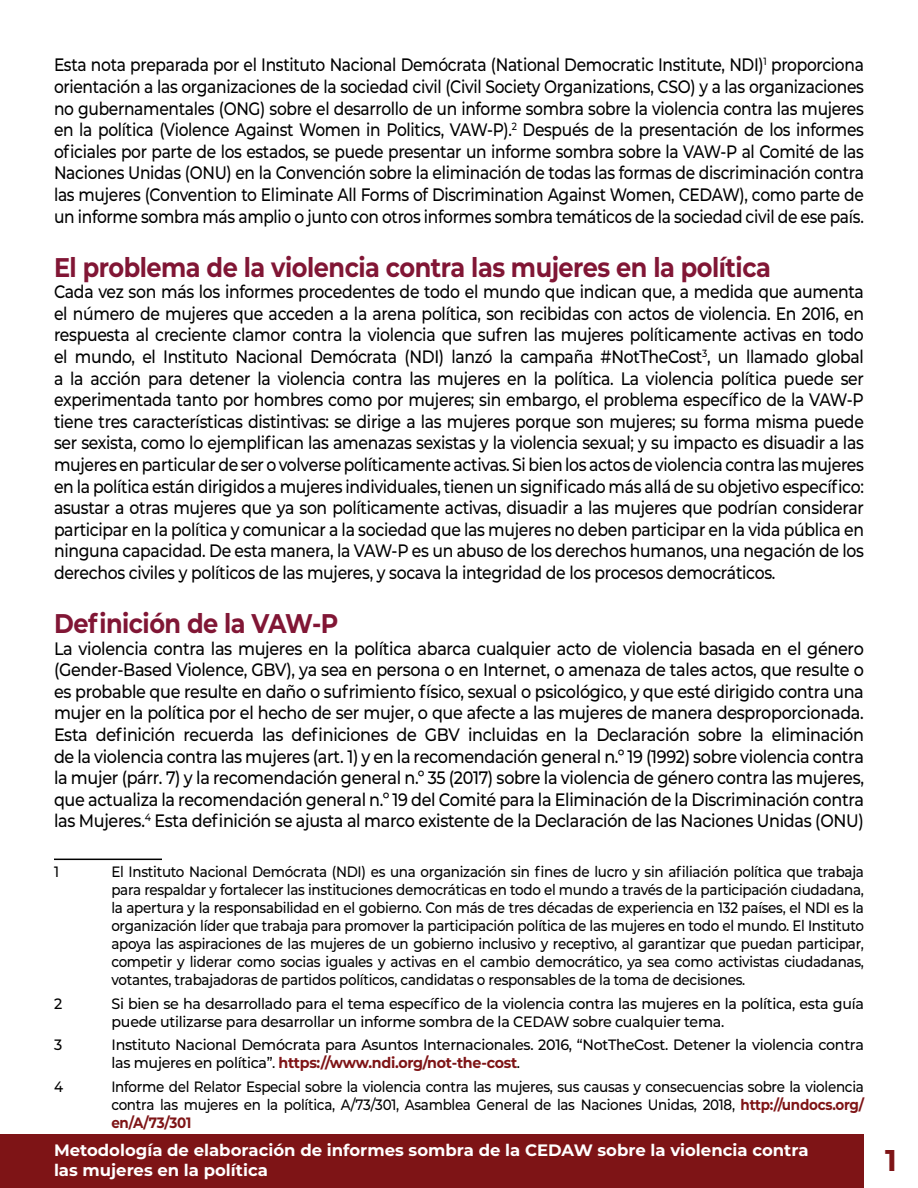
<style>
.page{position:relative;width:918px;height:1188px;background:#fff}
.page>*{position:absolute;margin:0;border:0;box-sizing:border-box;transform-origin:0 0}
.t1{font:700 30px "Montserrat";color:#7e1416}
.Heading{font:700 27px "Montserrat";letter-spacing:-.02em;color:#811635;scale:.89 1}
.Body_Text{font:500 18px/21.6px "Montserrat";letter-spacing:-.02em;color:#000;text-align:justify;scale:.87 1}
.Body_Text-2{font:500 18px/21.6px "Montserrat";letter-spacing:-.02em;color:#000;text-align:justify;scale:.89 1}
.Body_Text-3{font:500 18px/21.6px "Montserrat";letter-spacing:-.02em;color:#000;text-align:justify;scale:.86 1}
.t2{font:700 16.5px/19.8px "Montserrat";color:#fff}
.Footnote_Text{font:500 15px/18px "Montserrat";letter-spacing:-.02em;color:#000;text-align:justify;scale:.9 1}
.Footnote_Text-2{font:500 15px/18px "Montserrat";letter-spacing:-.02em;color:#000;scale:.95 1}
.s1{font-weight:700;color:#7e1416}
</style>
<div class="page">
<div style="left:0;top:1134px;width:864px;height:54px;background:#7e1416"></div>
<hr style="left:54px;top:859px;width:108px;height:1px;background:#000">
<p class="Body_Text-3" style="left:54px;top:54px;width:943px">Esta nota preparada por el Instituto Nacional Demócrata (National Democratic Institute, NDI)<sup>1</sup> proporciona orientación a las organizaciones de la sociedad civil (Civil Society Organizations, CSO) y a las organizaciones no gubernamentales (ONG) sobre el desarrollo de un informe sombra sobre la violencia contra las mujeres en la política (Violence Against Women in Politics, VAW-P).<sup>2</sup> Después de la presentación de los informes oficiales por parte de los estados, se puede presentar un informe sombra sobre la VAW-P al Comité de las Naciones Unidas (ONU) en la Convención sobre la eliminación de todas las formas de discriminación contra las mujeres (Convention to Eliminate All Forms of Discrimination Against Women, CEDAW), como parte de un informe sombra más amplio o junto con otros informes sombra temáticos de la sociedad civil de ese país.</p>
<p class="Heading" style="left:54px;top:248px;width:807px">El problema de la violencia contra las mujeres en la política</p>
<p class="Body_Text" style="left:54px;top:280px;width:933px">Cada vez son más los informes procedentes de todo el mundo que indican que, a medida que aumenta el número de mujeres que acceden a la arena política, son recibidas con actos de violencia. En 2016, en respuesta al creciente clamor contra la violencia que sufren las mujeres políticamente activas en todo el mundo, el Instituto Nacional Demócrata (NDI) lanzó la campaña #NotTheCost<sup>3</sup>, un llamado global a la acción para detener la violencia contra las mujeres en la política. La violencia política puede ser experimentada tanto por hombres como por mujeres; sin embargo, el problema específico de la VAW-P tiene tres características distintivas: se dirige a las mujeres porque son mujeres; su forma misma puede ser sexista, como lo ejemplifican las amenazas sexistas y la violencia sexual; y su impacto es disuadir a las mujeres en particular de ser o volverse políticamente activas. Si bien los actos de violencia contra las mujeres en la política están dirigidos a mujeres individuales, tienen un significado más allá de su objetivo específico: asustar a otras mujeres que ya son políticamente activas, disuadir a las mujeres que podrían considerar participar en la política y comunicar a la sociedad que las mujeres no deben participar en la vida pública en ninguna capacidad. De esta manera, la VAW-P es un abuso de los derechos humanos, una negación de los derechos civiles y políticos de las mujeres, y socava la integridad de los procesos democráticos.</p>
<p class="Heading" style="left:54px;top:604px;width:321px">Definición de la VAW-P</p>
<p class="Body_Text-2" style="left:54px;top:637px;width:912px">La violencia contra las mujeres en la política abarca cualquier acto de violencia basada en el género (Gender-Based Violence, GBV), ya sea en persona o en Internet, o amenaza de tales actos, que resulte o es probable que resulte en daño o sufrimiento físico, sexual o psicológico, y que esté dirigido contra una mujer en la política por el hecho de ser mujer, o que afecte a las mujeres de manera desproporcionada.<br>Esta definición recuerda las definiciones de GBV incluidas en la Declaración sobre la eliminación de la violencia contra las mujeres (art. 1) y en la recomendación general n.º 19 (1992) sobre violencia contra la mujer (párr. 7) y la recomendación general n.º 35 (2017) sobre la violencia de género contra las mujeres, que actualiza la recomendación general n.º 19 del Comité para la Eliminación de la Discriminación contra las Mujeres.<sup>4</sup> Esta definición se ajusta al marco existente de la Declaración de las Naciones Unidas (ONU)</p>
<p class="Footnote_Text" style="left:54px;top:862px;width:7px">1</p>
<p class="Footnote_Text" style="left:111px;top:862px;width:838px">El Instituto Nacional Demócrata (NDI) es una organización sin fines de lucro y sin afiliación política que trabaja para respaldar y fortalecer las instituciones democráticas en todo el mundo a través de la participación ciudadana, la apertura y la responsabilidad en el gobierno. Con más de tres décadas de experiencia en 132 países, el NDI es la organización líder que trabaja para promover la participación política de las mujeres en todo el mundo. El Instituto apoya las aspiraciones de las mujeres de un gobierno inclusivo y receptivo, al garantizar que puedan participar, competir y liderar como socias iguales y activas en el cambio democrático, ya sea como activistas ciudadanas, votantes, trabajadoras de partidos políticos, candidatas o responsables de la toma de decisiones.</p>
<p class="Footnote_Text-2" style="left:54px;top:994px;width:10px">2</p>
<p class="Footnote_Text-2" style="left:112px;top:994px;width:794px">Si bien se ha desarrollado para el tema específico de la violencia contra las mujeres en la política, esta guía puede utilizarse para desarrollar un informe sombra de la CEDAW sobre cualquier tema.</p>
<p class="Footnote_Text-2" style="left:54px;top:1035px;width:10px">3</p>
<p class="Footnote_Text-2" style="left:112px;top:1035px;width:793px">Instituto Nacional Demócrata para Asuntos Internacionales. 2016, “NotTheCost. Detener la violencia contra las mujeres en política”. <span class="s1">https://www.ndi.org/not-the-cost</span>.</p>
<p class="Footnote_Text" style="left:54px;top:1077px;width:12px">4</p>
<p class="Footnote_Text" style="left:111px;top:1077px;width:838px">Informe del Relator Especial sobre la violencia contra las mujeres, sus causas y consecuencias sobre la violencia contra las mujeres en la política, A/73/301, Asamblea General de las Naciones Unidas, 2018, <span class="s1">http://undocs.org/ en/A/73/301</span></p>
<p class="t2" style="left:54px;top:1139px;width:756px">Metodología de elaboración de informes sombra de la CEDAW sobre la violencia contra las mujeres en la política</p>
<h1 class="t1" style="left:885px;top:1139px;width:13px">1</h1>
</div>
